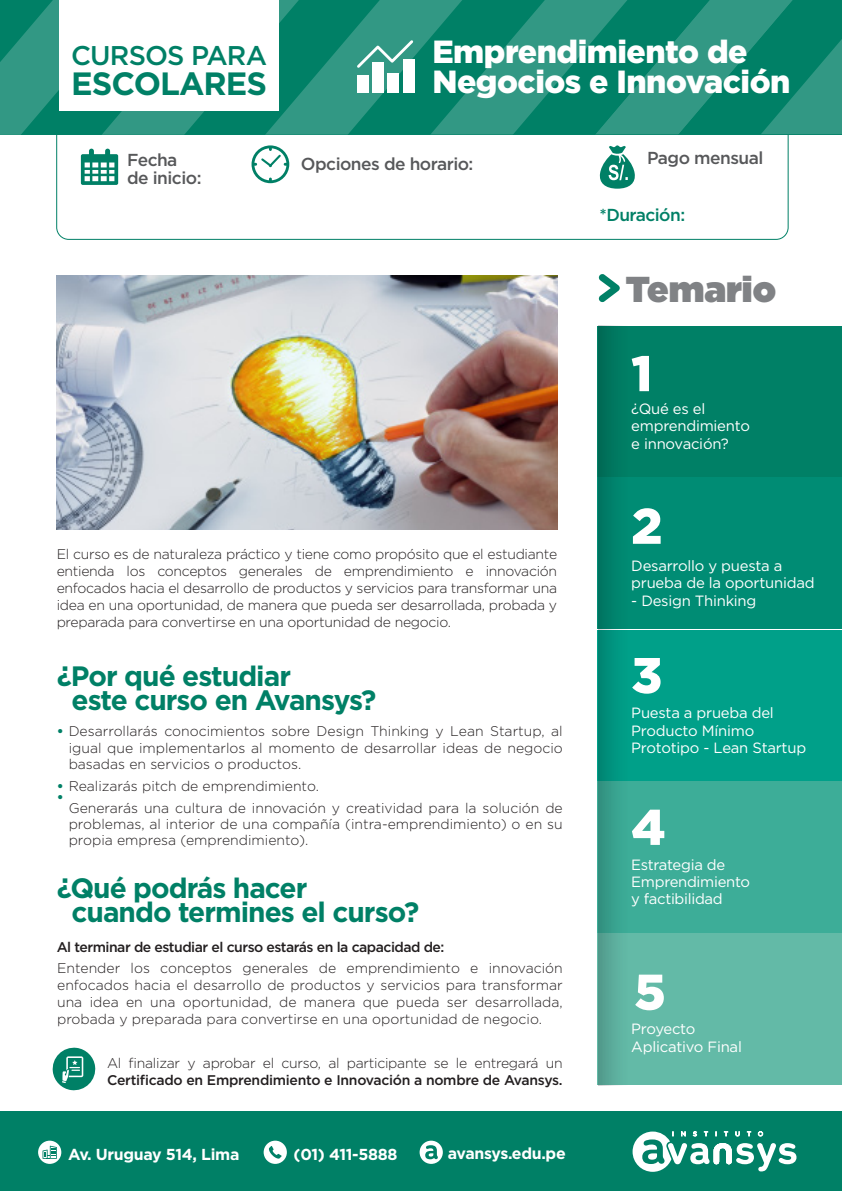
<style>
.page{position:relative;width:842px;height:1191px;background:#fff}
.page>*{position:absolute;margin:0;border:0;box-sizing:border-box;transform-origin:0 0}
.t1{font:700 52px "Bariol";color:#008066}
.t2{font:900 50px "Gotham";color:#fff}
.t3{font:900 36px "Gotham";color:#808285}
.t4{font:700 32.2px "Gotham";letter-spacing:-.03em;color:#008066}
.t5{font:900 32px/30px "Gotham";letter-spacing:-.015em;color:#fff}
.t6{font:700 28px/24px "Gotham";letter-spacing:-.035em;color:#008066}
.t7{font:500 27px "Gotham";letter-spacing:-.03em;color:#008066}
.t8{font:500 17.4px/17.4px "Gotham";letter-spacing:-.03em;color:#57585a}
.t9{font:500 17.4px "Gotham";letter-spacing:-.03em;color:#008066}
.t10{font:700 15.8px "Gotham";letter-spacing:-.02em;color:#fff}
.t11{font:14.8px/17.4px "Gotham";letter-spacing:-.015em;color:#fff}
.t12{font:300 14px/17px "Gotham";color:#231f20;text-align:justify}
.t13{font:500 14px "Gotham";letter-spacing:-.035em;color:#231f20}
.t14{font:300 14px "Gotham";letter-spacing:-.02em;color:#231f20}
.t15{font:700 14px "Gotham";color:#008066}
.s1{font-weight:700;color:#008066}
</style>
<div class="page">
<div style="left:598px;top:326px;width:244px;height:152px;background:#008066"></div>
<div style="left:598px;top:477px;width:244px;height:152px;background:#008c74"></div>
<div style="left:598px;top:629px;width:244px;height:152px;background:#00a089"></div>
<div style="left:598px;top:781px;width:244px;height:152px;background:#3dad98"></div>
<div style="left:598px;top:933px;width:244px;height:152px;background:#63baa7"></div>
<div style="left:56px;top:122px;width:732px;height:118px;border:1px solid #008066;border-radius:12px"></div>
<svg style="left:0;top:0;width:123px;height:135px;background:#1f8f78"></svg>
<svg style="left:123px;top:0;width:165px;height:135px;background:#1c8e77"></svg>
<svg style="left:288px;top:0;width:162px;height:135px;background:#178b74"></svg>
<svg style="left:450px;top:0;width:164px;height:135px;background:#188b74"></svg>
<svg style="left:614px;top:0;width:228px;height:135px;background:#188b74"></svg>
<svg style="left:598px;top:326px;width:46px;height:759px"></svg>
<svg style="left:252px;top:145px;width:37px;height:38px"></svg>
<svg style="left:599px;top:145px;width:36px;height:44px"></svg>
<svg style="left:81px;top:149px;width:37px;height:36px"></svg>
<div style="left:0;top:1111px;width:842px;height:80px;background:#008066"></div>
<svg style="left:420px;top:1140px;width:23px;height:23px"></svg>
<svg style="left:264px;top:1140px;width:23px;height:23px"></svg>
<div style="left:38px;top:1140px;width:23px;height:23px;background:#fff;border-radius:50%"></div>
<svg style="left:43px;top:1145px;width:14px;height:14px"></svg>
<svg style="left:632px;top:1131px;width:164px;height:40px"></svg>
<img style="left:57px;top:275px;width:500px;height:254px">
<svg style="left:598px;top:274px;width:22px;height:29px"></svg>
<svg style="left:52px;top:1047px;width:44px;height:44px"></svg>
<div style="left:358px;top:76px;width:11px;height:17px;background:#fff"></div>
<div style="left:372px;top:62px;width:12px;height:31px;background:#fff"></div>
<div style="left:388px;top:73px;width:11px;height:20px;background:#fff"></div>
<div style="left:403px;top:59px;width:11px;height:34px;background:#fff"></div>
<svg style="left:354px;top:38px;width:62px;height:32px"></svg>
<div style="left:60px;top:0;width:219px;height:110px;background:#fff"></div>
<h3 class="t7" style="left:71px;top:38px;width:197px">CURSOS PARA</h3>
<h3 class="t4" style="left:71px;top:62px;width:197px">ESCOLARES</h3>
<h3 class="t5" style="left:432px;top:37px;width:360px">Emprendimiento de<br>Negocios e Innovación</h3>
<p class="t8" style="left:127px;top:151px;width:76px">Fecha de inicio:</p>
<p class="t8" style="left:301px;top:155px;width:174px">Opciones de horario:</p>
<p class="t8" style="left:647px;top:149px;width:118px">Pago mensual</p>
<p class="t9" style="left:599px;top:204px;width:87px">*Duración:</p>
<h1 class="t1" style="left:600px;top:247px;width:20px">&gt;</h1>
<h3 class="t3" style="left:626px;top:263px;width:152px">Temario</h3>
<h2 class="t2" style="left:631px;top:339px;width:23px">1</h2>
<p class="t11" style="left:631px;top:400px;width:120px">¿Qué es el emprendimiento e innovación?</p>
<p class="t12" style="left:57px;top:545px;width:502px">El curso es de naturaleza práctico y tiene como propósito que el estudiante entienda los conceptos generales de emprendimiento e innovación enfocados hacia el desarrollo de productos y servicios para transformar una idea en una oportunidad, de manera que pueda ser desarrollada, probada y preparada para convertirse en una oportunidad de negocio.</p>
<h3 class="t6" style="left:72px;top:663px;width:306px;text-indent:-15px">¿Por qué estudiar<br>este curso en Avansys?</h3>
<p class="t12" style="left:69px;top:723px;width:496px;line-height:16px;text-indent:-12px"><span class="s1">•</span> Desarrollarás conocimientos sobre Design Thinking y Lean Startup, al igual que implementarlos al momento de desarrollar ideas de negocio basadas en servicios o productos.</p>
<p class="t12" style="left:69px;top:774px;width:496px;line-height:22px;text-indent:-12px"><span class="s1">•</span> Realizarás pitch de emprendimiento.<br>Generarás una cultura de innovación y creatividad para la solución de</p>
<p class="t12" style="left:69px;top:815px;width:496px;line-height:16px">problemas, al interior de una compañía (intra-emprendimiento) o en su propia empresa (emprendimiento).</p>
<p class="t15" style="left:57px;top:787px;width:8px">•</p>
<h3 class="t6" style="left:72px;top:875px;width:349px;text-indent:-15px">¿Qué podrás hacer<br>cuando termines el curso?</h3>
<p class="t13" style="left:57px;top:937px;width:389px">Al terminar de estudiar el curso estarás en la capacidad de:</p>
<p class="t12" style="left:57px;top:959px;width:507px">Entender los conceptos generales de emprendimiento e innovación enfocados hacia el desarrollo de productos y servicios para transformar una idea en una oportunidad, de manera que pueda ser desarrollada, probada y preparada para convertirse en una oportunidad de negocio.</p>
<p class="t14" style="left:107px;top:1054px;width:457px">Al finalizar y aprobar el curso, al participante se le entregará un</p>
<p class="t13" style="left:107px;top:1070px;width:457px">Certificado en Emprendimiento e Innovación a nombre de Avansys.</p>
<p class="t10" style="left:68px;top:1143px;width:173px">Av. Uruguay 514, Lima</p>
<p class="t10" style="left:294px;top:1143px;width:105px">(01) 411-5888</p>
<p class="t10" style="left:448px;top:1142px;width:119px">avansys.edu.pe</p>
<h2 class="t2" style="left:631px;top:491px;width:33px">2</h2>
<p class="t11" style="left:631px;top:556px;width:185px">Desarrollo y puesta a prueba de la oportunidad</p>
<p class="t11" style="left:631px;top:591px;width:127px">- Design Thinking</p>
<h2 class="t2" style="left:631px;top:641px;width:33px">3</h2>
<p class="t11" style="left:631px;top:704px;width:176px">Puesta a prueba del<br>Producto Mínimo<br>Prototipo - Lean Startup</p>
<h2 class="t2" style="left:631px;top:792px;width:36px">4</h2>
<p class="t11" style="left:631px;top:855px;width:120px">Estrategia de<br>Emprendimiento y factibilidad</p>
<h2 class="t2" style="left:634px;top:957px;width:33px">5</h2>
<p class="t11" style="left:631px;top:1020px;width:112px">Proyecto<br>Aplicativo Final</p>
</div>
